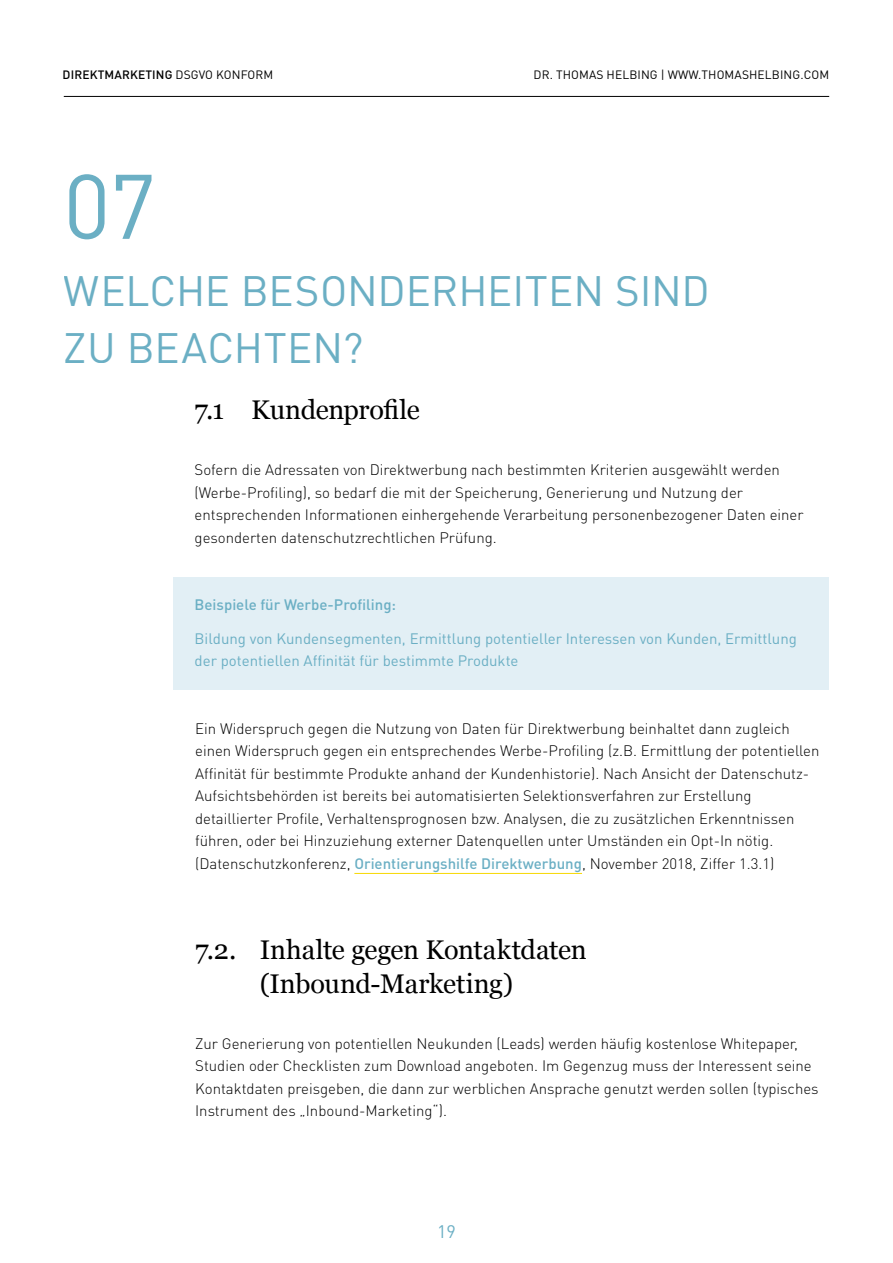
<style>
.page{position:relative;width:893px;height:1263px;background:#fff}
.page>*{position:absolute;margin:0;border:0;box-sizing:border-box;transform-origin:0 0}
.t1{font:90px "DINOT";color:#6bafc4}
.t2{font:42px/56.2px "DINOT";color:#6bafc4}
.t3{font:27px/33.8px "Georgia";letter-spacing:-.015em;color:#000;text-align:center}
.t4{font:18px "DINOT";color:#6bafc4}
.t5{font:300 15px/22.5px "DINOT";color:#000}
.t6{font:15px/22.5px "DINOT";color:#6bafc4}
.t7{font:500 15px "DINOT";color:#6bafc4}
.t8{font:12px "DINOT";letter-spacing:.01em;color:#000}
.t9{font:500 12px "DINOT";letter-spacing:.01em;color:#000}
.s1{font-weight:400}
.s2{font-weight:500;color:#6bafc4}
</style>
<div class="page">
<hr style="left:64px;top:96px;width:765px;height:1px;background:#000">
<hr style="left:354px;top:873px;width:228px;height:1px;background:#f7d800">
<div style="left:173px;top:577px;width:656px;height:113px;background:#e2eff5"></div>
<p class="t9" style="left:63px;top:67px;width:212px">DIREKTMARKETING <span class="s1">DSGVO KONFORM</span></p>
<p class="t8" style="left:534px;top:67px;width:297px">DR. THOMAS HELBING | WWW.THOMASHELBING.COM</p>
<h1 class="t1" style="left:63px;top:145px;width:94px">07</h1>
<h2 class="t2" style="left:64px;top:261px;width:647px">WELCHE BESONDERHEITEN SIND<br>ZU BEACHTEN?</h2>
<h3 class="t3" style="left:195px;top:392px;width:227px">7.1 Kundenprofile</h3>
<p class="t5" style="left:195px;top:458px;width:610px">Sofern die Adressaten von Direktwerbung nach bestimmten Kriterien ausgewählt werden (Werbe-Profiling), so bedarf die mit der Speicherung, Generierung und Nutzung der entsprechenden Informationen einhergehende Verarbeitung personenbezogener Daten einer gesonderten datenschutzrechtlichen Prüfung.</p>
<p class="t7" style="left:195px;top:594px;width:203px">Beispiele für Werbe-Profiling:</p>
<p class="t6" style="left:195px;top:627px;width:604px">Bildung von Kundensegmenten, Ermittlung potentieller Interessen von Kunden, Ermittlung der potentiellen Affinität für bestimmte Produkte</p>
<p class="t5" style="left:195px;top:717px;width:626px">Ein Widerspruch gegen die Nutzung von Daten für Direktwerbung beinhaltet dann zugleich einen Widerspruch gegen ein entsprechendes Werbe-Profiling (z.B. Ermittlung der potentiellen Affinität für bestimmte Produkte anhand der Kundenhistorie). Nach Ansicht der Datenschutz-Aufsichtsbehörden ist bereits bei automatisierten Selektionsverfahren zur Erstellung detaillierter Profile, Verhaltensprognosen bzw. Analysen, die zu zusätzlichen Erkenntnissen führen, oder bei Hinzuziehung externer Datenquellen unter Umständen ein Opt-In nötig. (Datenschutzkonferenz, <span class="s2">Orientierungshilfe Direktwerbung</span>, November 2018, Ziffer 1.3.1)</p>
<h3 class="t3" style="left:195px;top:932px;width:393px">7.2. Inhalte gegen Kontaktdaten (Inbound-Marketing)</h3>
<p class="t5" style="left:195px;top:1032px;width:625px">Zur Generierung von potentiellen Neukunden (Leads) werden häufig kostenlose Whitepaper, Studien oder Checklisten zum Download angeboten. Im Gegenzug muss der Interessent seine Kontaktdaten preisgeben, die dann zur werblichen Ansprache genutzt werden sollen (typisches Instrument des „Inbound-Marketing“).</p>
<p class="t4" style="left:437px;top:1219px;width:20px">19</p>
</div>
